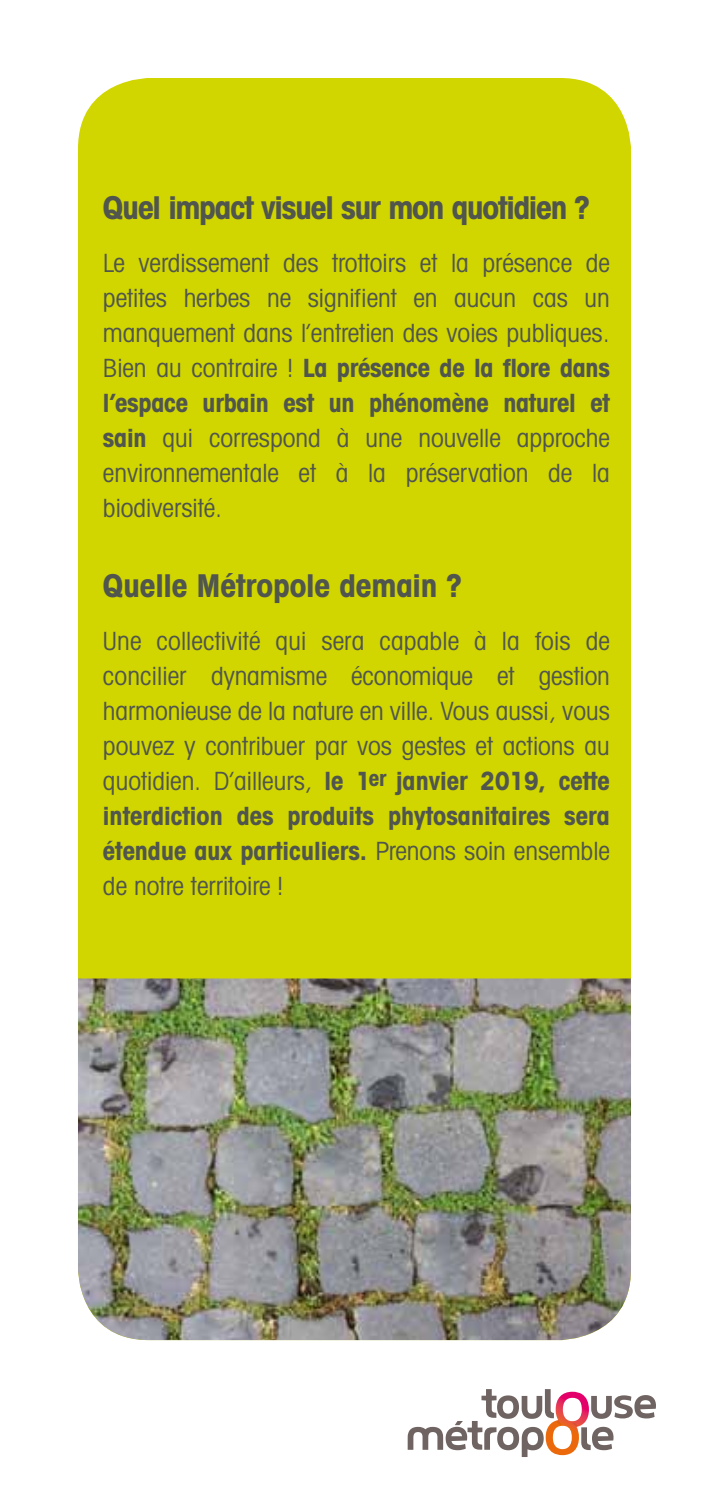
<style>
.page{position:relative;width:709px;height:1489px;background:#fff}
.page>*{position:absolute;margin:0;border:0;box-sizing:border-box;transform-origin:0 0}
.t1{font:700 condensed 31.25px "Avant Garde IT Cby BT";letter-spacing:-.03em;color:#50554e;scale:1.05 1}
.t2{font:700 condensed 31.25px "Avant Garde IT Cby BT";letter-spacing:-.005em;color:#50554e;scale:1.05 1}
.t3{font:condensed 25px/35px "Avant Garde IT Cby BT";color:#50554e;text-align:justify}
.t4{font:700 condensed 21.25px "Avant Garde IT Cby BT";color:#50554e}
.s1{font-weight:700}
</style>
<div class="page">
<div style="left:78px;top:78px;width:553px;height:1237px;background:#d1d600;border-radius:71px"></div>
<img style="left:78px;top:978px;width:553px;height:361px">
<svg style="left:407px;top:1389px;width:249px;height:67px"></svg>
<img style="left:540px;top:1400px;width:54px;height:46px">
<p class="t1" style="left:103px;top:189px;width:465px">Quel impact visuel sur mon quotidien ?</p>
<p class="t3" style="left:103px;top:245px;width:508px">Le verdissement des trottoirs et la présence de petites herbes ne signifient en aucun cas un manquement dans l’entretien des voies publiques.<br>Bien au contraire ! <span class="s1">La présence de la flore dans l’espace urbain est un phénomène naturel et sain</span> qui correspond à une nouvelle approche environnementale et à la préservation de la biodiversité.</p>
<p class="t2" style="left:103px;top:566px;width:343px">Quelle Métropole demain ?</p>
<p class="t3" style="left:103px;top:623px;width:508px">Une collectivité qui sera capable à la fois de concilier dynamisme économique et gestion harmonieuse de la nature en ville. Vous aussi, vous pouvez y contribuer par vos gestes et actions au quotidien. D’ailleurs, <span class="s1">le 1 janvier 2019, cette interdiction des produits phytosanitaires sera étendue aux particuliers.</span> Prenons soin ensemble de notre territoire !</p>
<p class="t4" style="left:369px;top:765px;width:19px">er</p>
</div>
